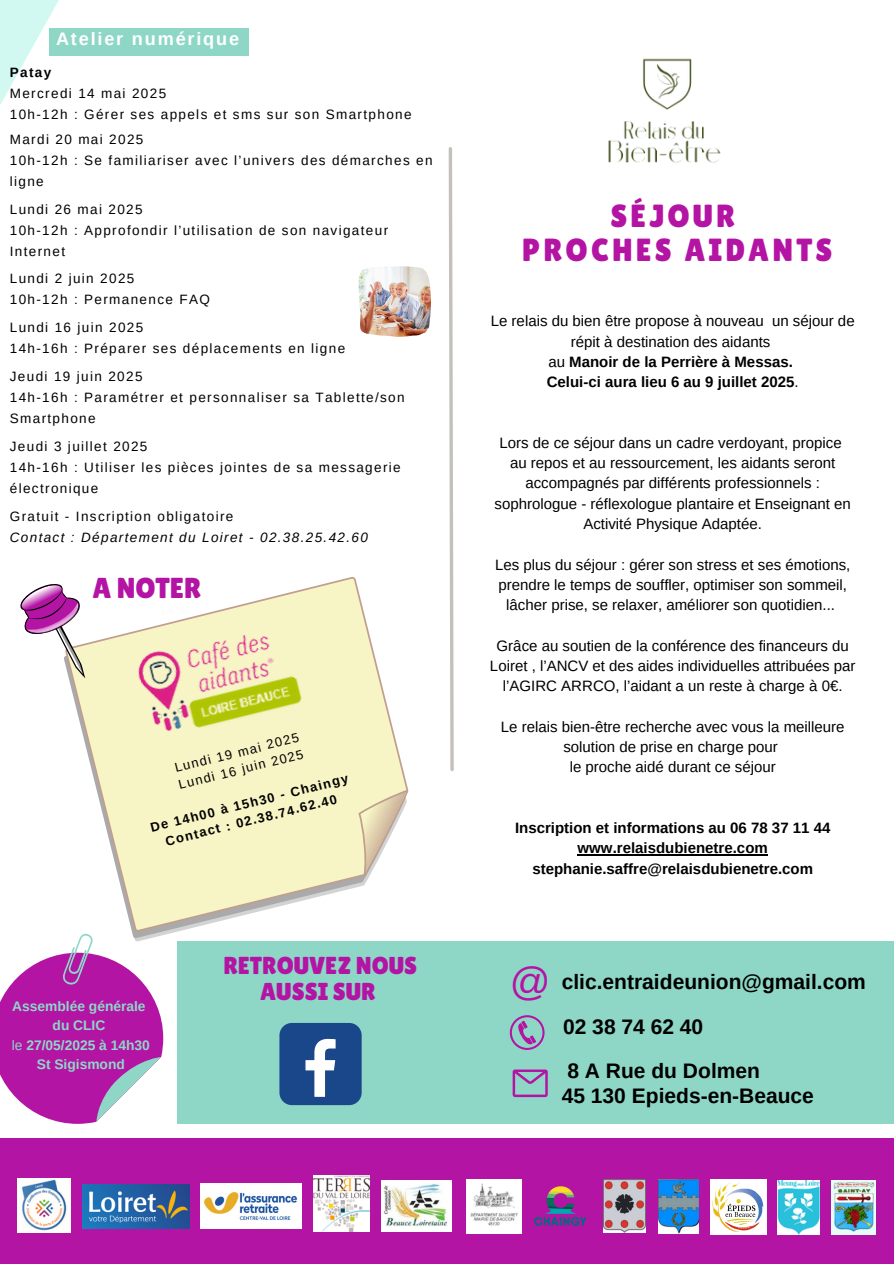
<style>
.page{position:relative;width:894px;height:1264px;background:#fff}
.page>*{position:absolute;margin:0;border:0;box-sizing:border-box;transform-origin:0 0}
.t1{font:40.2px "Arimo";color:#b414a4}
.t2{font:31.95px/34.7px "Lilita One";letter-spacing:.1em;color:#b414a4;text-align:center}
.t3{font:28.8px "Lilita One";color:#b414a4}
.t4{font:24.45px/26px "Lilita One";color:#b414a4;text-align:center}
.t5{font:700 21px "Arimo";color:#000}
.t6{font:700 18.15px "Arimo";letter-spacing:.1em;color:#fff}
.t7{font:15px/20.2px "Arimo";color:#000;text-align:center}
.t8{font:700 15px/20.2px "Arimo";color:#000;text-align:center}
.t9{font:700 13.8px/19.2px "Arimo";color:#8ed7c7;text-align:center}
.t10{font:13.5px/21px "Arimo";letter-spacing:.1em;color:#000}
.t11{font:italic 13.5px/21px "Arimo";letter-spacing:.1em;color:#000}
.t12{font:700 12.9px "Arimo";color:#000}
.t13{font:12.9px "Arimo";color:#000}
.s1{font-weight:700}
.s2{font-style:normal}
.s3{font-weight:400}
</style>
<div class="page">
<div style="left:177px;top:941px;width:716px;height:183px;background:#8ed7c7"></div>
<div style="left:279px;top:1022px;width:82px;height:83px;background:#1a4789;border-radius:12px"></div>
<svg style="left:305px;top:1038px;width:30px;height:58px"></svg>
<div style="left:0;top:1137px;width:893px;height:126px;background:#b414a4"></div>
<svg style="left:448px;top:147px;width:6px;height:624px"></svg>
<img style="left:82px;top:1184px;width:107px;height:43px">
<svg style="left:509px;top:1015px;width:35px;height:34px"></svg>
<svg style="left:512px;top:1069px;width:35px;height:28px"></svg>
<svg style="left:0;top:0;width:176px;height:105px"></svg>
<img style="left:18px;top:1178px;width:53px;height:54px">
<img style="left:381px;top:1180px;width:70px;height:51px">
<img style="left:314px;top:1175px;width:55px;height:56px">
<svg style="left:69px;top:577px;width:339px;height:356px"></svg>
<svg style="left:356px;top:788px;width:52px;height:88px"></svg>
<svg style="left:20px;top:577px;width:66px;height:102px"></svg>
<img style="left:127px;top:616px;width:181px;height:128px">
<img style="left:603px;top:1179px;width:42px;height:53px">
<img style="left:710px;top:1179px;width:55px;height:55px">
<img style="left:534px;top:1186px;width:53px;height:40px">
<img style="left:467px;top:1179px;width:54px;height:54px">
<img style="left:658px;top:1179px;width:40px;height:54px">
<img style="left:831px;top:1180px;width:44px;height:54px">
<img style="left:777px;top:1180px;width:42px;height:54px">
<div style="left:49px;top:28px;width:199px;height:27px;background:#8ed7c7"></div>
<img style="left:358px;top:266px;width:73px;height:71px">
<img style="left:200px;top:1183px;width:101px;height:45px">
<img style="left:608px;top:58px;width:113px;height:105px">
<svg style="left:0;top:931px;width:163px;height:192px"></svg>
<hr style="left:577px;top:854px;width:190px;height:1px;background:#000">
<h1 class="t6" style="left:56px;top:29px;width:184px">Atelier numérique</h1>
<h6 class="t10" style="left:10px;top:62px;width:403px"><span class="s1">Patay<br></span>Mercredi 14 mai 2025<br>10h-12h : Gérer ses appels et sms sur son Smartphone</h6>
<h6 class="t10" style="left:10px;top:128px;width:424px">Mardi 20 mai 2025<br>10h-12h : Se familiariser avec l’univers des démarches en ligne</h6>
<h6 class="t10" style="left:10px;top:198px;width:380px">Lundi 26 mai 2025<br>10h-12h : Approfondir l’utilisation de son navigateur<br>Internet</h6>
<h6 class="t10" style="left:10px;top:268px;width:201px">Lundi 2 juin 2025<br>10h-12h : Permanence FAQ</h6>
<h6 class="t10" style="left:10px;top:317px;width:337px">Lundi 16 juin 2025<br>14h-16h : Préparer ses déplacements en ligne</h6>
<h5 class="t10" style="left:10px;top:366px;width:396px">Jeudi 19 juin 2025<br>14h-16h : Paramétrer et personnaliser sa Tablette/son<br>Smartphone</h5>
<h1 class="t10" style="left:10px;top:435px;width:392px">Jeudi 3 juillet 2025<br>14h-16h : Utiliser les pièces jointes de sa messagerie électronique</h1>
<p class="t11" style="left:10px;top:505px;width:359px"><span class="s2">Gratuit - Inscription obligatoire<br></span>Contact : Département du Loiret - 02.38.25.42.60</p>
<p class="t3" style="left:92px;top:571px;width:110px">A NOTER</p>
<h6 class="t13" style="left:173px;top:761px;width:129px;rotate:-14deg">Lundi 19 mai 2025</h6>
<p class="t13" style="left:177px;top:777px;width:129px;rotate:-14deg">Lundi 16 juin 2025</p>
<h2 class="t12" style="left:149px;top:820px;width:205px;rotate:-14deg">De 14h00 à 15h30 - Chaingy</h2>
<p class="t12" style="left:164px;top:834px;width:178px;rotate:-14deg">Contact : 02.38.74.62.40</p>
<p class="t9" style="left:12px;top:996px;width:139px">Assemblée générale du CLIC<br><span class="s3">le</span> 27/05/2025 à 14h30<br>St Sigismond</p>
<p class="t4" style="left:223px;top:952px;width:195px">RETROUVEZ NOUS<br>AUSSI SUR</p>
<h3 class="t2" style="left:522px;top:198px;width:312px">SÉJOUR<br>PROCHES AIDANTS</h3>
<p class="t7" style="left:490px;top:311px;width:365px">Le relais du bien être propose à nouveau un séjour de répit à destination des aidants<br>au <span class="s1">Manoir de la Perrière à Messas.<br>Celui-ci aura lieu 6 au 9 juillet 2025</span>.</p>
<h3 class="t7" style="left:494px;top:432px;width:358px">Lors de ce séjour dans un cadre verdoyant, propice au repos et au ressourcement, les aidants seront accompagnés par différents professionnels : sophrologue - réflexologue plantaire et Enseignant en Activité Physique Adaptée.</h3>
<p class="t7" style="left:495px;top:554px;width:357px">Les plus du séjour : gérer son stress et ses émotions, prendre le temps de souffler, optimiser son sommeil, lâcher prise, se relaxer, améliorer son quotidien...</p>
<h3 class="t7" style="left:490px;top:635px;width:367px">Grâce au soutien de la conférence des financeurs du<br>Loiret , l’ANCV et des aides individuelles attribuées par l’AGIRC ARRCO, l’aidant a un reste à charge à 0€.</h3>
<h3 class="t7" style="left:500px;top:716px;width:345px">Le relais bien-être recherche avec vous la meilleure solution de prise en charge pour<br>le proche aidé durant ce séjour</h3>
<p class="t8" style="left:515px;top:817px;width:317px">Inscription et informations au 06 78 37 11 44 www.relaisdubienetre.com stephanie.saffre@relaisdubienetre.com</p>
<p class="t1" style="left:509px;top:959px;width:42px">@</p>
<p class="t5" style="left:561px;top:970px;width:305px">clic.entraideunion@gmail.com</p>
<p class="t5" style="left:563px;top:1015px;width:142px">02 38 74 62 40</p>
<p class="t5" style="left:567px;top:1058px;width:194px">8 A Rue du Dolmen</p>
<p class="t5" style="left:561px;top:1083px;width:254px">45 130 Epieds-en-Beauce</p>
</div>
